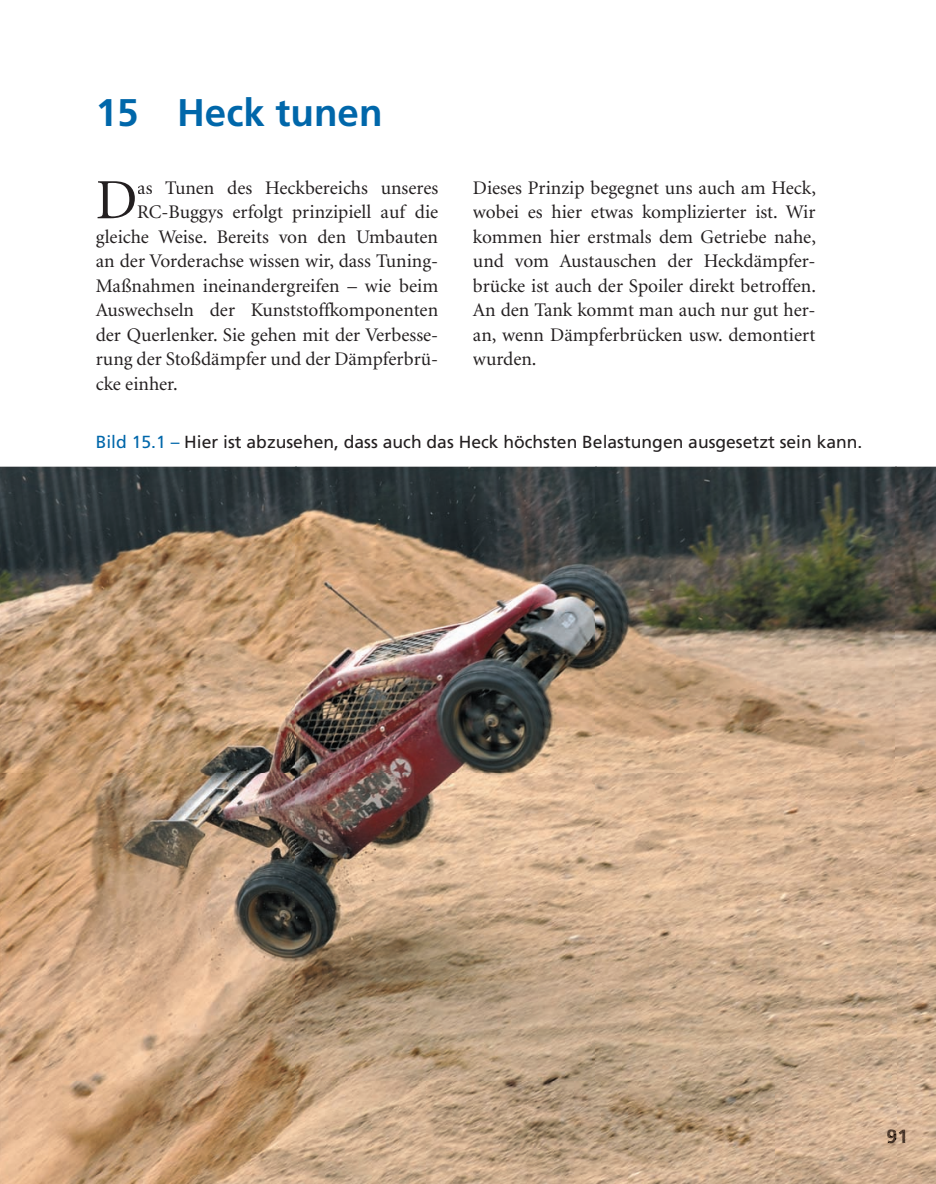
<style>
.page{position:relative;width:936px;height:1184px;background:#fff}
.page>*{position:absolute;margin:0;border:0;box-sizing:border-box;transform-origin:0 0}
.t1{font:56.88px "Minion";color:#231f20}
.t2{font:700 38.5px "Frutiger";color:#0067aa}
.t3{font:19.25px/24.5px "Minion";color:#231f20;text-align:justify}
.t4{font:700 19.25px "Frutiger";color:#1a0b02}
.t5{font:17.5px "Frutiger";color:#231f20}
.s1{color:#0067aa}
</style>
<div class="page">
<img style="left:0;top:467px;width:935px;height:717px">
<img style="left:887px;top:1129px;width:18px;height:14px">
<p class="t2" style="left:96px;top:97px;width:288px">15 Heck tunen</p>
<p class="t1" style="left:96px;top:178px;width:43px">D</p>
<p class="t3" style="left:137px;top:177px;width:302px">as Tunen des Heckbereichs unseres</p>
<p class="t3" style="left:137px;top:201px;width:302px">RC-Buggys erfolgt prinzipiell auf die</p>
<p class="t3" style="left:96px;top:226px;width:344px">gleiche Weise. Bereits von den Umbauten</p>
<p class="t3" style="left:96px;top:250px;width:344px">an der Vorderachse wissen wir, dass Tuning-</p>
<p class="t3" style="left:96px;top:275px;width:344px">Maßnahmen ineinandergreifen – wie beim</p>
<p class="t3" style="left:96px;top:299px;width:344px">Auswechseln der Kunststoffkomponenten</p>
<p class="t3" style="left:96px;top:324px;width:344px">der Querlenker. Sie gehen mit der Verbesse-</p>
<p class="t3" style="left:96px;top:348px;width:344px">rung der Stoßdämpfer und der Dämpferbrü-</p>
<p class="t3" style="left:96px;top:373px;width:84px">cke einher.</p>
<p class="t3" style="left:473px;top:177px;width:344px">Dieses Prinzip begegnet uns auch am Heck, wobei es hier etwas komplizierter ist. Wir kommen hier erstmals dem Getriebe nahe, und vom Austauschen der Heckdämpfer&shy;brücke ist auch der Spoiler direkt betroffen.<br>An den Tank kommt man auch nur gut her&shy;an, wenn Dämpferbrücken usw. demontiert wurden.</p>
<p class="t5" style="left:96px;top:435px;width:768px"><span class="s1">Bild 15.1 –</span> Hier ist abzusehen, dass auch das Heck höchsten Belastungen ausgesetzt sein kann.</p>
<p class="t4" style="left:886px;top:1128px;width:23px">91</p>
</div>
